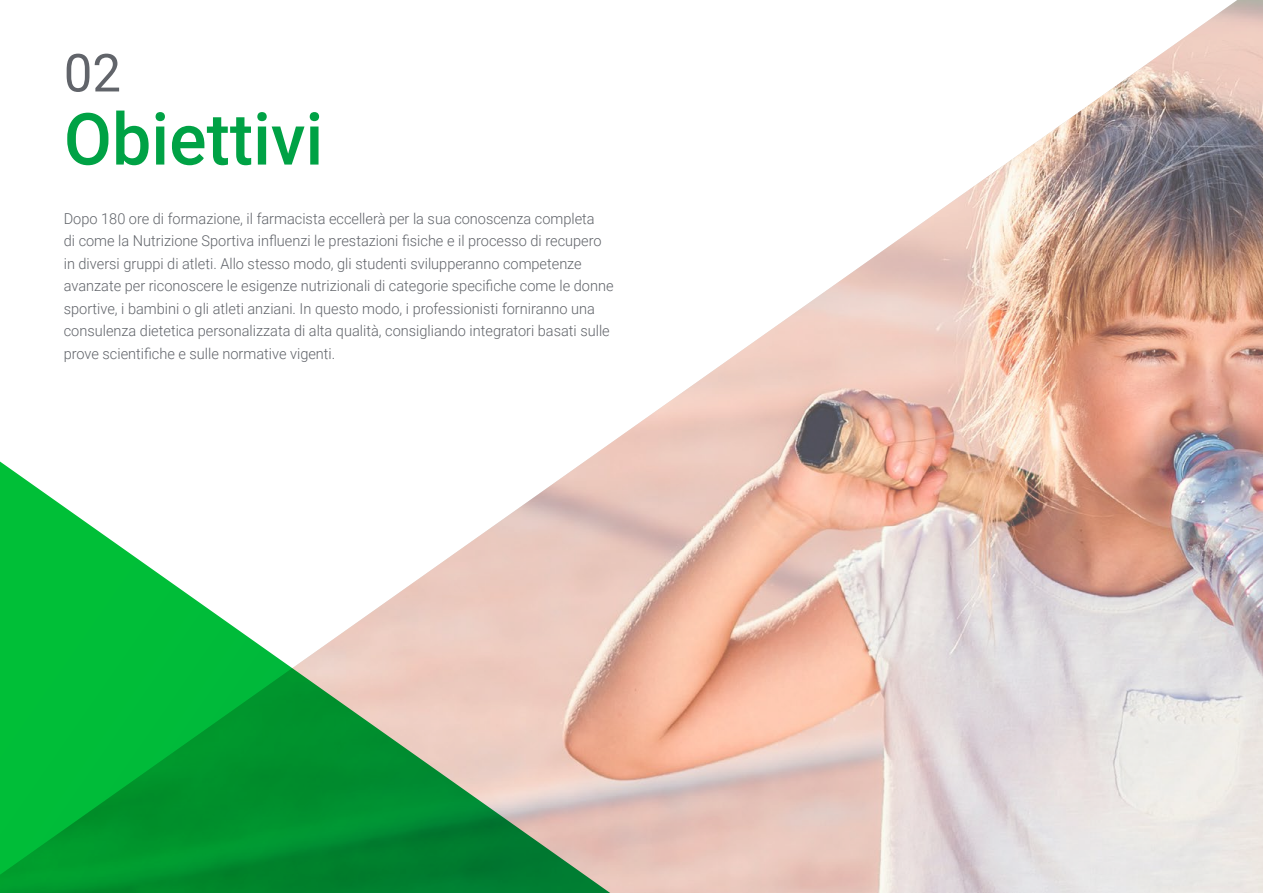
<style>
.page{position:relative;width:1263px;height:893px;background:#fff}
.page>*{position:absolute;margin:0;border:0;box-sizing:border-box;transform-origin:0 0}
.t1{font:500 72px "Roboto";color:#00a245}
.t2{font:52.5px "Roboto";color:#61646a}
.t3{font:300 15px/22.5px "Roboto";color:#61646a}
</style>
<div class="page">
<img style="left:607px;top:0;width:656px;height:893px">
<svg style="left:0;top:446px;width:640px;height:447px"></svg>
<h2 class="t2" style="left:64px;top:36px;width:59px">02</h2>
<h1 class="t1" style="left:64px;top:89px;width:261px">Obiettivi</h1>
<p class="t3" style="left:64px;top:207px;width:551px">Dopo 180 ore di formazione, il farmacista eccellerà per la sua conoscenza completa<br>di come la Nutrizione Sportiva influenzi le prestazioni fisiche e il processo di recupero in diversi gruppi di atleti. Allo stesso modo, gli studenti svilupperanno competenze avanzate per riconoscere le esigenze nutrizionali di categorie specifiche come le donne sportive, i bambini o gli atleti anziani. In questo modo, i professionisti forniranno una consulenza dietetica personalizzata di alta qualità, consigliando integratori basati sulle prove scientifiche e sulle normative vigenti.</p>
</div>
